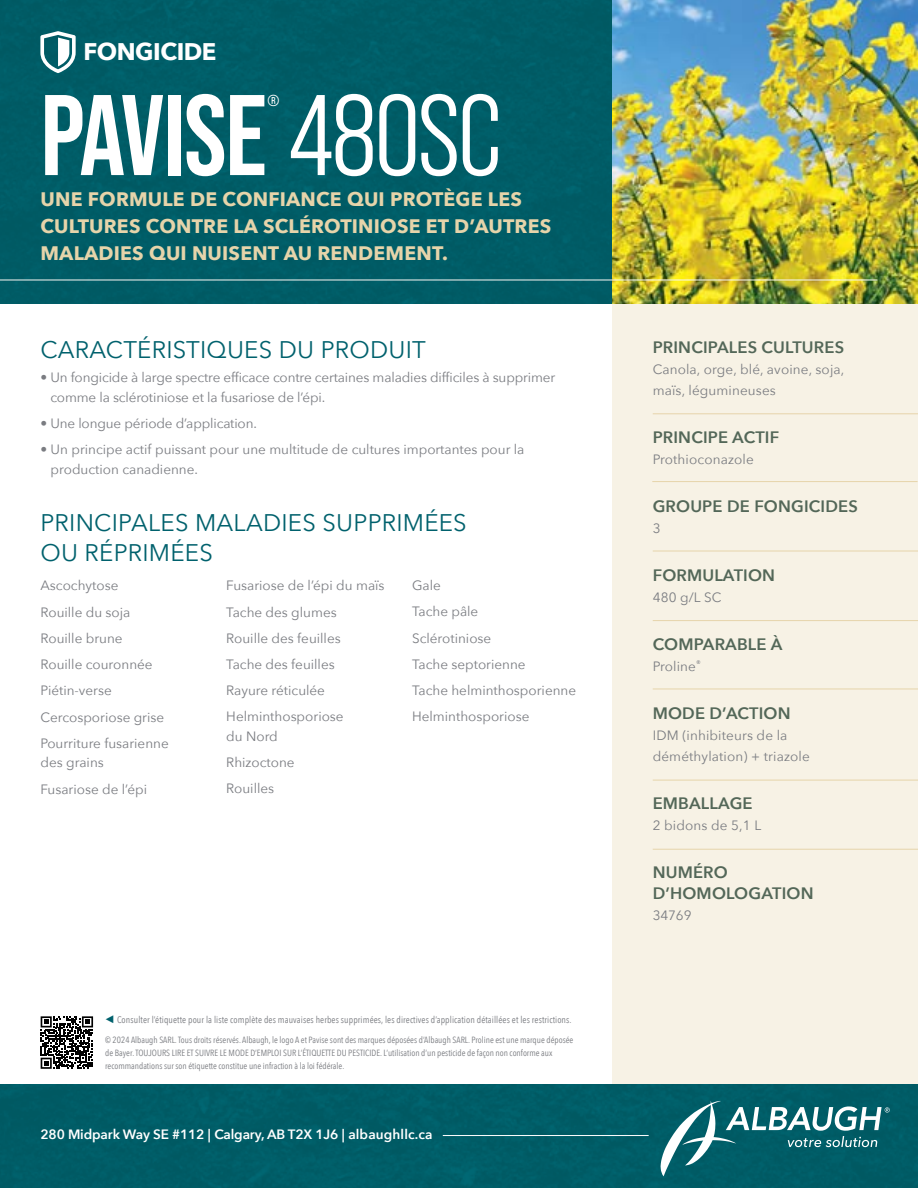
<style>
.page{position:relative;width:918px;height:1188px;background:#fff}
.page>*{position:absolute;margin:0;border:0;box-sizing:border-box;transform-origin:0 0}
.t1{font:700 114.3px "Bebas Neue Pro";letter-spacing:-.01em;color:#fff}
.t2{font:24px/30px "Avenir Next";letter-spacing:.01em;color:#00616d}
.t3{font:700 24px "Avenir Next";letter-spacing:-.02em;color:#fff}
.t4{font:700 19.5px/27px "Avenir Next";letter-spacing:.01em;color:#e6d4aa}
.t5{font:600 16.5px/21px "Avenir Next";letter-spacing:.01em;color:#536758}
.t6{font:15.9px "Bebas Neue Pro";color:#fff}
.t7{font:13.5px/26.2px "Avenir Next";color:#7a7c81}
.t8{font:600 13.5px "Avenir Next";letter-spacing:-.01em;color:#fff}
.t9{font:9.45px "Avenir Next Condensed";letter-spacing:.01em;color:#7a7c81}
.t10{font:9px/12.8px "Avenir Next Condensed";color:#7a7c81}
.s1{font-family:"Bebas Neue Pro Middle";font-weight:400}
</style>
<div class="page">
<div style="left:0;top:0;width:612px;height:304px;background:#005c66"></div>
<div style="left:612px;top:302px;width:306px;height:799px;background:#f7f2e5"></div>
<hr style="left:653px;top:413px;width:265px;height:1px;background:#e6d4aa">
<hr style="left:652px;top:481px;width:266px;height:1px;background:#e6d4aa">
<hr style="left:653px;top:551px;width:265px;height:1px;background:#e6d4aa">
<hr style="left:653px;top:620px;width:265px;height:1px;background:#e6d4aa">
<hr style="left:653px;top:689px;width:265px;height:1px;background:#e6d4aa">
<hr style="left:653px;top:849px;width:265px;height:1px;background:#e6d4aa">
<hr style="left:653px;top:780px;width:265px;height:1px;background:#e6d4aa">
<div style="left:0;top:1084px;width:918px;height:104px;background:#005c66"></div>
<img style="left:612px;top:0;width:306px;height:304px">
<hr style="left:0;top:280px;width:878px;height:1px;background:#f9f8f4">
<hr style="left:443px;top:1135px;width:206px;height:1px;background:#fff">
<svg style="left:661px;top:1101px;width:229px;height:75px"></svg>
<svg style="left:40px;top:31px;width:36px;height:42px"></svg>
<svg style="left:41px;top:1016px;width:52px;height:53px"></svg>
<h2 class="t3" style="left:84px;top:31px;width:134px">FONGICIDE</h2>
<h1 class="t1" style="left:40px;top:70px;width:463px">PAVISE <span class="s1">480SC</span></h1>
<p class="t6" style="left:268px;top:92px;width:13px">®</p>
<h3 class="t4" style="left:40px;top:185px;width:512px">UNE FORMULE DE CONFIANCE QUI PROTÈGE LES<br>CULTURES CONTRE LA SCLÉROTINIOSE ET D’AUTRES<br>MALADIES QUI NUISENT AU RENDEMENT.</h3>
<h2 class="t2" style="left:40px;top:334px;width:387px">CARACTÉRISTIQUES DU PRODUIT</h2>
<p class="t7" style="left:50px;top:367px;width:507px;line-height:19.5px;text-indent:-10px">• Un fongicide à large spectre efficace contre certaines maladies difficiles à supprimer comme la sclérotiniose et la fusariose de l’épi.</p>
<p class="t7" style="left:40px;top:409px;width:218px">• Une longue période d’application.</p>
<p class="t7" style="left:51px;top:439px;width:475px;line-height:19.5px;text-indent:-10px">• Un principe actif puissant pour une multitude de cultures importantes pour la production canadienne.</p>
<h2 class="t2" style="left:40px;top:506px;width:428px">PRINCIPALES MALADIES SUPPRIMÉES<br>OU RÉPRIMÉES</h2>
<p class="t7" style="left:40px;top:572px;width:130px">Ascochytose<br>Rouille du soja<br>Rouille brune<br>Rouille couronnée<br>Piétin-verse<br>Cercosporiose grise<br>Pourriture fusarienne</p>
<p class="t7" style="left:40px;top:749px;width:108px">des grains<br>Fusariose de l’épi</p>
<p class="t7" style="left:226px;top:572px;width:160px">Fusariose de l’épi du maïs<br>Tache des glumes<br>Rouille des feuilles<br>Tache des feuilles<br>Rayure réticulée<br>Helminthosporiose</p>
<p class="t7" style="left:226px;top:723px;width:70px">du Nord<br>Rhizoctone<br>Rouilles</p>
<p class="t7" style="left:412px;top:572px;width:166px">Gale<br>Tache pâle<br>Sclérotiniose<br>Tache septorienne<br>Tache helminthosporienne<br>Helminthosporiose</p>
<p class="t9" style="left:117px;top:1012px;width:456px">Consulter l’étiquette pour la liste complète des mauvaises herbes supprimées, les directives d’application détaillées et les restrictions.</p>
<p class="t10" style="left:105px;top:1033px;width:470px">© 2024 Albaugh SARL. Tous droits réservés. Albaugh, le logo A et Pavise sont des marques déposées d’Albaugh SARL. Proline est une marque déposée de Bayer. TOUJOURS LIRE ET SUIVRE LE MODE D’EMPLOI SUR L’ÉTIQUETTE DU PESTICIDE. L’utilisation d’un pesticide de façon non conforme aux recommandations sur son étiquette constitue une infraction à la loi fédérale.</p>
<p class="t8" style="left:40px;top:1123px;width:394px">280 Midpark Way SE #112 | Calgary, AB T2X 1J6 | albaughllc.ca</p>
<p class="t5" style="left:653px;top:336px;width:193px">PRINCIPALES CULTURES</p>
<p class="t7" style="left:653px;top:358px;width:193px;line-height:21px">Canola, orge, blé, avoine, soja, maïs, légumineuses</p>
<p class="t5" style="left:653px;top:426px;width:128px">PRINCIPE ACTIF</p>
<p class="t7" style="left:653px;top:445px;width:103px">Prothioconazole</p>
<p class="t5" style="left:653px;top:495px;width:207px">GROUPE DE FONGICIDES</p>
<p class="t7" style="left:653px;top:514px;width:9px">3</p>
<p class="t5" style="left:653px;top:564px;width:124px">FORMULATION</p>
<p class="t7" style="left:653px;top:583px;width:70px">480 g/L SC</p>
<p class="t5" style="left:653px;top:633px;width:131px">COMPARABLE À</p>
<p class="t7" style="left:653px;top:652px;width:50px">Proline<sup>®</sup></p>
<p class="t5" style="left:653px;top:702px;width:139px">MODE D’ACTION</p>
<p class="t7" style="left:653px;top:724px;width:159px;line-height:21px">IDM (inhibiteurs de la déméthylation) + triazole</p>
<p class="t5" style="left:653px;top:792px;width:101px">EMBALLAGE</p>
<p class="t7" style="left:653px;top:811px;width:110px">2 bidons de 5,1 L</p>
<p class="t5" style="left:653px;top:861px;width:162px">NUMÉRO<br>D’HOMOLOGATION</p>
<p class="t7" style="left:653px;top:901px;width:40px">34769</p>
</div>
